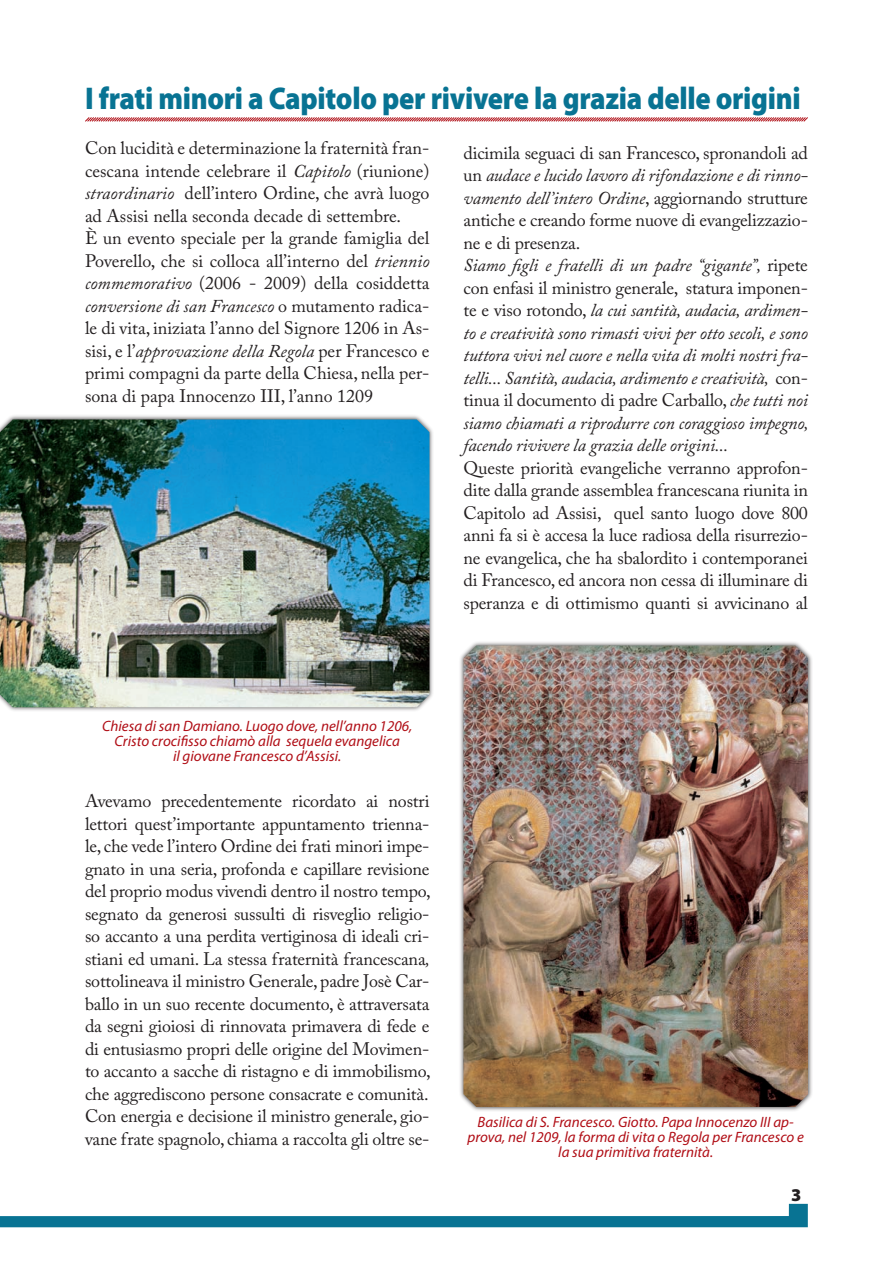
<style>
.page{position:relative;width:893px;height:1263px;background:#fff}
.page>*{position:absolute;margin:0;border:0;box-sizing:border-box;transform-origin:0 0}
.t1{font:900 31.5px "Myriad Pro";letter-spacing:-.01em;color:#087393;scale:.9 1}
.t2{font:18px/22.5px "Adobe Caslon Pro";color:#231f20;text-align:justify}
.t3{font:italic 18px/22.5px "Adobe Caslon Pro";letter-spacing:-.01em;color:#231f20}
.t4{font:italic 15px/15px "Myriad Pro";color:#b00d15;text-align:center}
.s1{font-style:italic}
.s2{font-style:normal}
</style>
<div class="page">
<svg style="left:85px;top:117px;width:723px;height:5px;background:#d7888c"></svg>
<div style="left:0;top:414px;width:435px;height:299px;background:#231f20;opacity:.85"></div>
<img style="left:0;top:419px;width:429px;height:288px">
<div style="left:458px;top:640px;width:355px;height:472px;background:#231f20;opacity:.85"></div>
<img style="left:463px;top:645px;width:345px;height:462px">
<svg style="left:0;top:1203px;width:808px;height:24px"></svg>
<h1 class="t1" style="left:85px;top:77px;width:797px">I frati minori a Capitolo per rivivere la grazia delle origini</h1>
<p class="t2" style="left:85px;top:137px;width:346px;text-align:left">Con lucidità e determinazione la fraternità fran&shy;cescana intende celebrare il <span class="s1">Capitolo</span> (riunione) <span class="s1">straordinario</span> dell’intero Ordine, che avrà luogo ad Assisi nella seconda decade di settembre.<br>È un evento speciale per la grande famiglia del Poverello, che si colloca all’interno del <span class="s1">triennio commemorativo</span> (2006 - 2009) della cosiddetta <span class="s1">conversione di san Francesco</span> o mutamento radica&shy;le di vita, iniziata l’anno del Signore 1206 in As&shy;sisi, e l’<span class="s1">approvazione della Regola</span> per Francesco e primi compagni da parte della Chiesa, nella per&shy;sona di papa Innocenzo III, l’anno 1209</p>
<p class="t3" style="left:463px;top:141px;width:346px"><span class="s2">dicimila seguaci di san Francesco, spronandoli ad un</span> audace e lucido lavoro di rifondazione e di rinno&shy;vamento dell’intero Ordine<span class="s2">, aggiornando strutture antiche e creando forme nuove di evangelizzazio&shy;ne e di presenza.<br></span>Siamo figli e fratelli di un padre “gigante”, <span class="s2">ripete con enfasi il ministro generale, statura imponen&shy;te e viso rotondo,</span> la cui santità, audacia, ardimen&shy;to e creatività sono rimasti vivi per otto secoli, e sono tuttora vivi nel cuore e nella vita di molti nostri fra&shy;telli... Santità, audacia, ardimento e creatività, <span class="s2">con&shy;tinua il documento di padre Carballo,</span> che tutti noi siamo chiamati a riprodurre con coraggioso impegno, facendo rivivere la grazia delle origini...</p>
<p class="t2" style="left:463px;top:456px;width:346px">Queste priorità evangeliche verranno approfon&shy;dite dalla grande assemblea francescana riunita in Capitolo ad Assisi, quel santo luogo dove 800 anni fa si è accesa la luce radiosa della risurrezio&shy;ne evangelica, che ha sbalordito i contemporanei di Francesco, ed ancora non cessa di illuminare di speranza e di ottimismo quanti si avvicinano al</p>
<p class="t4" style="left:102px;top:718px;width:312px">Chiesa di san Damiano. Luogo dove, nell’anno 1206,<br>Cristo crocifisso chiamò alla sequela evangelica<br>il giovane Francesco d’Assisi.</p>
<p class="t2" style="left:85px;top:789px;width:347px">Avevamo precedentemente ricordato ai nostri lettori quest’importante appuntamento trienna&shy;le, che vede l’intero Ordine dei frati minori impe&shy;gnato in una seria, profonda e capillare revisione del proprio modus vivendi dentro il nostro tempo, segnato da generosi sussulti di risveglio religio&shy;so accanto a una perdita vertiginosa di ideali cri&shy;stiani ed umani. La stessa fraternità francescana<span class="s1">, </span>sottolineava il ministro Generale, padre Josè Car&shy;ballo in un suo recente documento, è attraversata da segni gioiosi di rinnovata primavera di fede e di entusiasmo propri delle origine del Movimen&shy;to accanto a sacche di ristagno e di immobilismo, che aggrediscono persone consacrate e comunità.<br>Con energia e decisione il ministro generale, gio&shy;vane frate spagnolo, chiama a raccolta gli oltre se-</p>
<p class="t4" style="left:467px;top:1114px;width:338px">Basilica di S. Francesco. Giotto. Papa Innocenzo III ap&shy;prova, nel 1209, la forma di vita o Regola per Francesco e la sua primitiva fraternità.</p>
</div>
